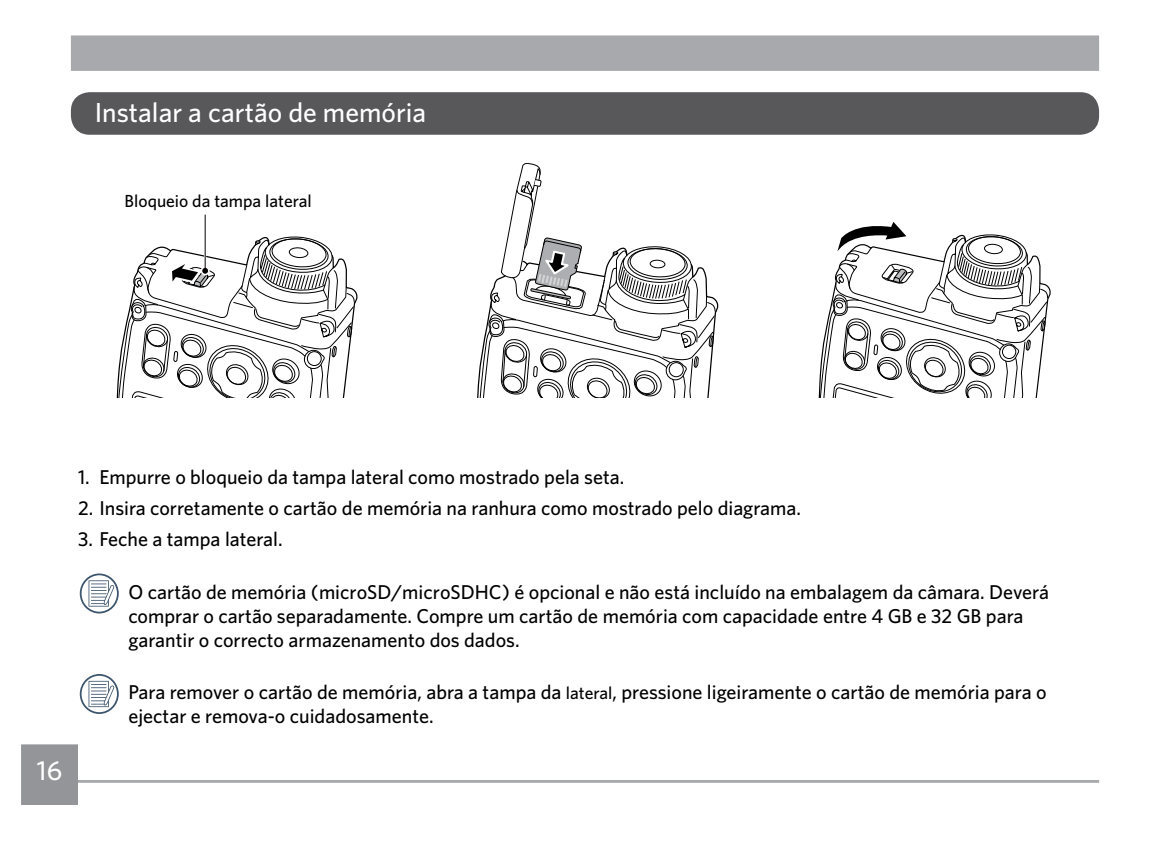
<style>
.page{position:relative;width:1170px;height:851px;background:#fff}
.page>*{position:absolute;margin:0;border:0;box-sizing:border-box;transform-origin:0 0}
.t1{font:500 27.5px "Whitney";color:#fff}
.t2{font:500 20px/24px "Whitney";color:#000}
.t3{font:500 17.5px "Whitney";color:#000}
.s1{font-size:17.5px}
</style>
<div class="page">
<div style="left:72px;top:93px;width:1025px;height:40px;background:#58585b;border-radius:17px"></div>
<div style="left:71px;top:92px;width:1027px;height:43px;border:2px solid #58585b;border-radius:17px"></div>
<div style="left:71px;top:35px;width:1027px;height:36px;background:#a7a9ac;border:2px solid #a7a9ac"></div>
<hr style="left:78px;top:780px;width:1020px;height:2px;background:#a7a9ac">
<div style="left:21px;top:744px;width:57px;height:60px;background:#939598"></div>
<svg style="left:80px;top:573px;width:39px;height:40px"></svg>
<svg style="left:80px;top:674px;width:39px;height:39px"></svg>
<svg style="left:477px;top:163px;width:238px;height:234px"></svg>
<svg style="left:116px;top:236px;width:239px;height:161px"></svg>
<div style="left:289px;top:247px;width:19px;height:11px;background:#fff;border-radius:50%"></div>
<div style="left:289px;top:247px;width:19px;height:11px;border:1px solid #000;border-radius:50%"></div>
<hr style="left:204px;top:214px;width:2px;height:56px;background:#fff">
<div style="left:201px;top:267px;width:8px;height:7px;background:#030000;border-radius:50%"></div>
<div style="left:201px;top:266px;width:9px;height:9px;border:2px solid #fff;border-radius:50%"></div>
<hr style="left:205px;top:214px;width:1px;height:56px;background:#030000">
<svg style="left:818px;top:222px;width:230px;height:175px"></svg>
<h1 class="t1" style="left:95px;top:96px;width:333px">Instalar a cartão de memória</h1>
<p class="t3" style="left:125px;top:190px;width:188px">Bloqueio da tampa lateral</p>
<h1 class="t1" style="left:37px;top:753px;width:27px">16</h1>
<p class="t2" style="left:78px;top:464px;width:547px">1. Empurre o bloqueio da tampa lateral como mostrado pela seta.</p>
<p class="t2" style="left:78px;top:495px;width:724px">2. Insira corretamente o cartão de memória na ranhura como mostrado pelo diagrama.</p>
<p class="t2" style="left:78px;top:526px;width:206px">3. Feche a tampa lateral.</p>
<p class="t2" style="left:128px;top:579px;width:922px">O cartão de memória (microSD/microSDHC) é opcional e não está incluído na embalagem da câmara. Deverá comprar o cartão separadamente. Compre um cartão de memória com capacidade entre 4 GB e 32 GB para garantir o correcto armazenamento dos dados.</p>
<p class="t2" style="left:128px;top:679px;width:919px">Para remover o cartão de memória, abra a tampa da <span class="s1">lateral</span>, pressione ligeiramente o cartão de memória para o ejectar e remova-o cuidadosamente.</p>
</div>
